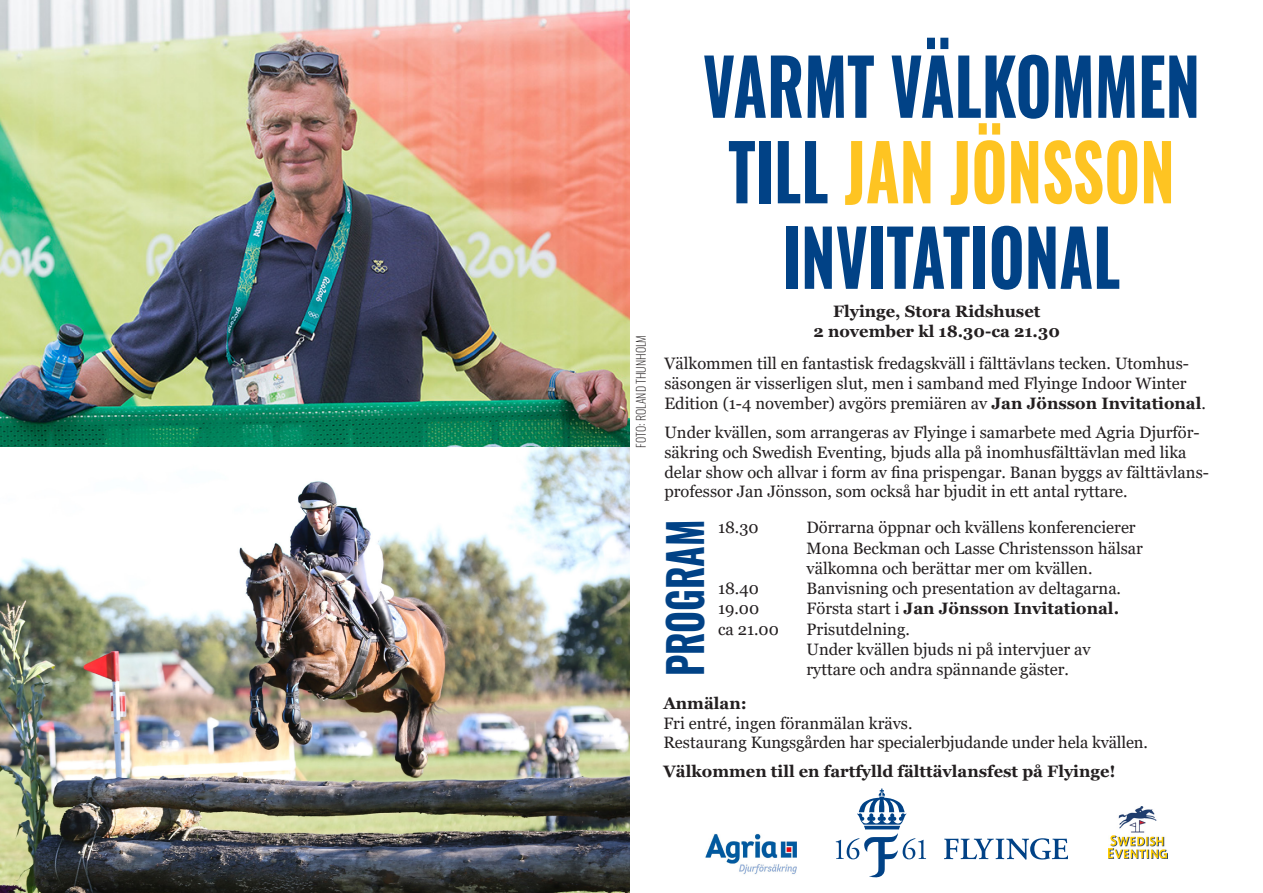
<style>
.page{position:relative;width:1263px;height:893px;background:#fff}
.page>*{position:absolute;margin:0;border:0;box-sizing:border-box;transform-origin:0 0}
.t1{font:700 76.8px/85.5px "Oswald";color:#014286;text-align:center;scale:.8 1}
.t2{font:700 46.8px "Oswald";color:#014286;scale:.8 1}
.t3{font:16.5px/19.8px "Georgia";color:#231f20}
.t4{font:700 16.5px "Georgia";color:#231f20}
.t5{font:200 12px "Oswald";color:#231f20}
.s1{color:#fec422}
.s2{font-weight:700}
.s3{font-weight:400}
</style>
<div class="page">
<svg style="left:944px;top:838px;width:123px;height:22px"></svg>
<svg style="left:836px;top:788px;width:90px;height:89px"></svg>
<img style="left:0;top:0;width:629px;height:893px">
<img style="left:1108px;top:806px;width:59px;height:53px">
<img style="left:705px;top:834px;width:91px;height:41px">
<p class="t5" style="left:630px;top:448px;width:114px;rotate:-90deg">FOTO: ROLAND THUNHOLM</p>
<p class="t1" style="left:703px;top:49px;width:623px">VARMT VÄLKOMMEN<br>TILL <span class="s1">JAN JÖNSSON<br></span>INVITATIONAL</p>
<p class="t4" style="left:833px;top:301px;width:209px">Flyinge, Stora Ridshuset</p>
<p class="t4" style="left:813px;top:321px;width:248px">2 november kl 18.30-ca 21.30</p>
<p class="t3" style="left:664px;top:354px;width:543px">Välkommen till en fantastisk fredagskväll i fälttävlans tecken. Utomhus&shy;säsongen är visserligen slut, men i samband med Flyinge Indoor Winter<br>Edition (1-4 november) avgörs premiären av <span class="s2">Jan Jönsson Invitational</span>.</p>
<p class="t3" style="left:664px;top:423px;width:546px">Under kvällen, som arrangeras av Flyinge i samarbete med Agria Djurför&shy;säkring och Swedish Eventing, bjuds alla på inomhusfälttävlan med lika delar show och allvar i form av fina prispengar. Banan byggs av fälttävlans&shy;professor Jan Jönsson, som också har bjudit in ett antal ryttare.</p>
<p class="t2" style="left:661px;top:676px;width:198px;rotate:-90deg">PROGRAM</p>
<p class="t3" style="left:718px;top:518px;width:42px">18.30</p>
<p class="t3" style="left:806px;top:518px;width:338px;line-height:20.2px">Dörrarna öppnar och kvällens konferencierer<br>Mona Beckman och Lasse Christensson hälsar välkomna och berättar mer om kvällen.</p>
<p class="t3" style="left:718px;top:579px;width:42px">18.40</p>
<p class="t3" style="left:806px;top:579px;width:316px">Banvisning och presentation av deltagarna.</p>
<p class="t3" style="left:718px;top:599px;width:43px">19.00</p>
<p class="t4" style="left:806px;top:598px;width:314px"><span class="s3">Första start i</span> Jan Jönsson Invitational.</p>
<p class="t3" style="left:718px;top:619px;width:62px">ca 21.00</p>
<p class="t3" style="left:806px;top:619px;width:105px">Prisutdelning.</p>
<p class="t3" style="left:806px;top:639px;width:286px">Under kvällen bjuds ni på intervjuer av</p>
<p class="t3" style="left:806px;top:660px;width:264px">ryttare och andra spännande gäster.</p>
<p class="t3" style="left:663px;top:693px;width:251px"><span class="s2">Anmälan:<br></span>Fri entré, ingen föranmälan krävs.</p>
<p class="t3" style="left:663px;top:733px;width:486px">Restaurang Kungsgården har specialerbjudande under hela kvällen.</p>
<p class="t4" style="left:663px;top:761px;width:454px">Välkommen till en fartfylld fälttävlansfest på Flyinge!</p>
</div>
